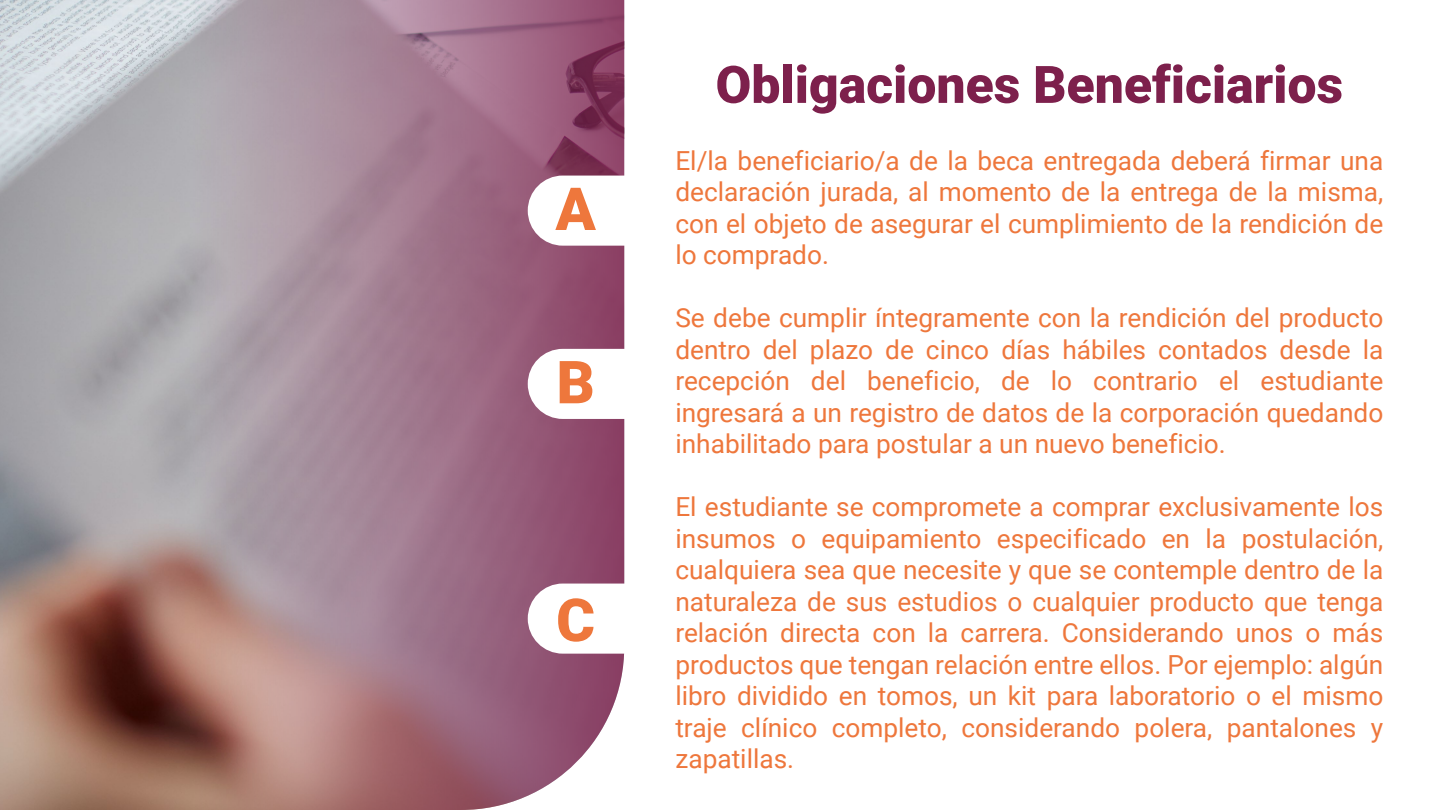
<style>
.page{position:relative;width:1440px;height:810px;background:#fff}
.page>*{position:absolute;margin:0;border:0;box-sizing:border-box;transform-origin:0 0}
.t1{font:900 59.32px "Roboto";color:#ee773c}
.t2{font:900 51.75px "Roboto";color:#7d204c}
.t3{font:26.25px/31.5px "Roboto";color:#ee773c;text-align:justify}
</style>
<div class="page">
<svg style="left:0;top:0;width:624px;height:810px;background:#a58691"></svg>
<svg style="left:528px;top:176px;width:97px;height:70px"></svg>
<svg style="left:528px;top:349px;width:96px;height:70px"></svg>
<svg style="left:528px;top:584px;width:96px;height:70px"></svg>
<h1 class="t1" style="left:555px;top:167px;width:42px">A</h1>
<h1 class="t1" style="left:556px;top:341px;width:40px">B</h1>
<h1 class="t1" style="left:556px;top:578px;width:40px">C</h1>
<h2 class="t2" style="left:716px;top:48px;width:629px">Obligaciones Beneficiarios</h2>
<p class="t3" style="left:675px;top:144px;width:709px">El/la beneficiario/a de la beca entregada deberá firmar una declaración jurada, al momento de la entrega de la misma, con el objeto de asegurar el cumplimiento de la rendición de lo comprado.</p>
<p class="t3" style="left:675px;top:301px;width:709px">Se debe cumplir íntegramente con la rendición del producto dentro del plazo de cinco días hábiles contados desde la recepción del beneficio, de lo contrario el estudiante ingresará a un registro de datos de la corporación quedando inhabilitado para postular a un nuevo beneficio.</p>
<p class="t3" style="left:675px;top:490px;width:709px">El estudiante se compromete a comprar exclusivamente los insumos o equipamiento especificado en la postulación, cualquiera sea que necesite y que se contemple dentro de la naturaleza de sus estudios o cualquier producto que tenga relación directa con la carrera. Considerando unos o más productos que tengan relación entre ellos. Por ejemplo: algún libro dividido en tomos, un kit para laboratorio o el mismo traje clínico completo, considerando polera, pantalones y zapatillas.</p>
</div>
